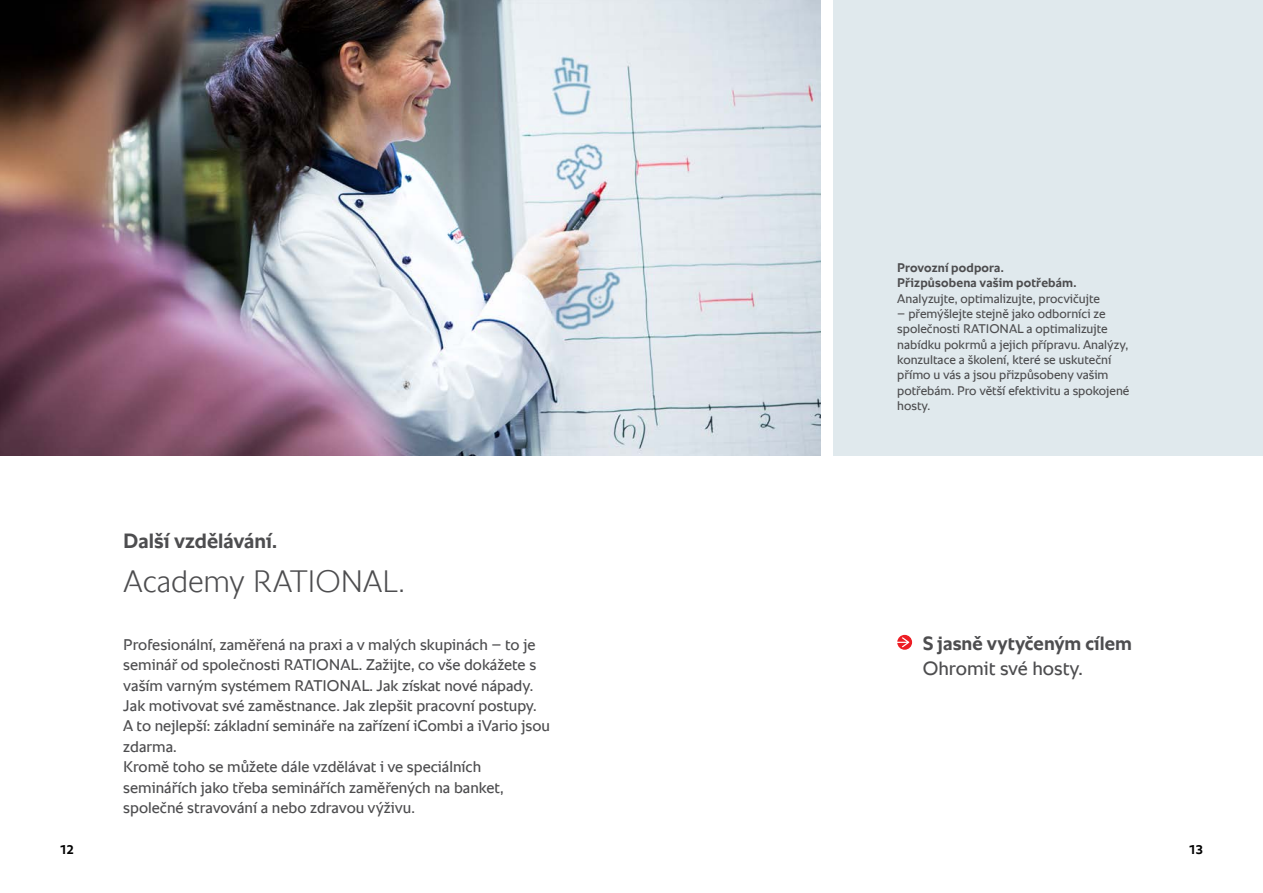
<style>
.page{position:relative;width:1263px;height:893px;background:#fff}
.page>*{position:absolute;margin:0;border:0;box-sizing:border-box;transform-origin:0 0}
.t1{font:300 31.5px "RATIONAL Sans TT";letter-spacing:-.01em;color:#4d4d4f}
.t2{font:700 21px "RATIONAL Sans TT";color:#4d4d4f}
.t3{font:700 19.5px "RATIONAL Sans TT";color:#4d4d4f}
.t4{font:19.5px "RATIONAL Sans TT";color:#4d4d4f}
.t5{font:15.75px/20.4px "RATIONAL Sans TT";color:#4d4d4f}
.t6{font:12.75px/15.3px "RATIONAL Sans TT";color:#4d4d4f}
.t7{font:700 12.75px/15.3px "RATIONAL Sans TT";letter-spacing:.015em;color:#4d4d4f}
.t8{font:700 12.75px "RATIONAL Sans TT";color:#000}
</style>
<div class="page">
<img style="left:0;top:0;width:821px;height:456px">
<svg style="left:897px;top:635px;width:15px;height:15px"></svg>
<div style="left:833px;top:0;width:430px;height:456px;background:#e0e9ed"></div>
<h2 class="t2" style="left:123px;top:525px;width:155px">Další vzdělávání.</h2>
<h1 class="t1" style="left:123px;top:559px;width:283px">Academy RATIONAL.</h1>
<p class="t7" style="left:897px;top:260px;width:181px">Provozní podpora.<br>Přizpůsobena vašim potřebám.</p>
<p class="t6" style="left:897px;top:291px;width:204px">Analyzujte, optimalizujte, procvičujte</p>
<p class="t6" style="left:897px;top:306px;width:234px">– přemýšlejte stejně jako odborníci ze společnosti RATIONAL a optimalizujte nabídku pokrmů a jejich přípravu. Analýzy, konzultace a školení, které se uskuteční přímo u vás a jsou přizpůsobeny vašim potřebám. Pro větší efektivitu a spokojené hosty.</p>
<p class="t5" style="left:123px;top:634px;width:428px">Profesionální, zaměřená na praxi a v malých skupinách – to je seminář od společnosti RATIONAL. Zažijte, co vše dokážete s vaším varným systémem RATIONAL. Jak získat nové nápady.<br>Jak motivovat své zaměstnance. Jak zlepšit pracovní postupy.<br>A to nejlepší: základní semináře na zařízení iCombi a iVario jsou zdarma.<br>Kromě toho se můžete dále vzdělávat i ve speciálních seminářích jako třeba seminářích zaměřených na banket, společné stravování a nebo zdravou výživu.</p>
<p class="t3" style="left:923px;top:629px;width:211px">S jasně vytyčeným cílem</p>
<p class="t4" style="left:923px;top:655px;width:162px">Ohromit své hosty.</p>
<p class="t8" style="left:60px;top:840px;width:16px">12</p>
<p class="t8" style="left:1188px;top:840px;width:16px">13</p>
</div>
